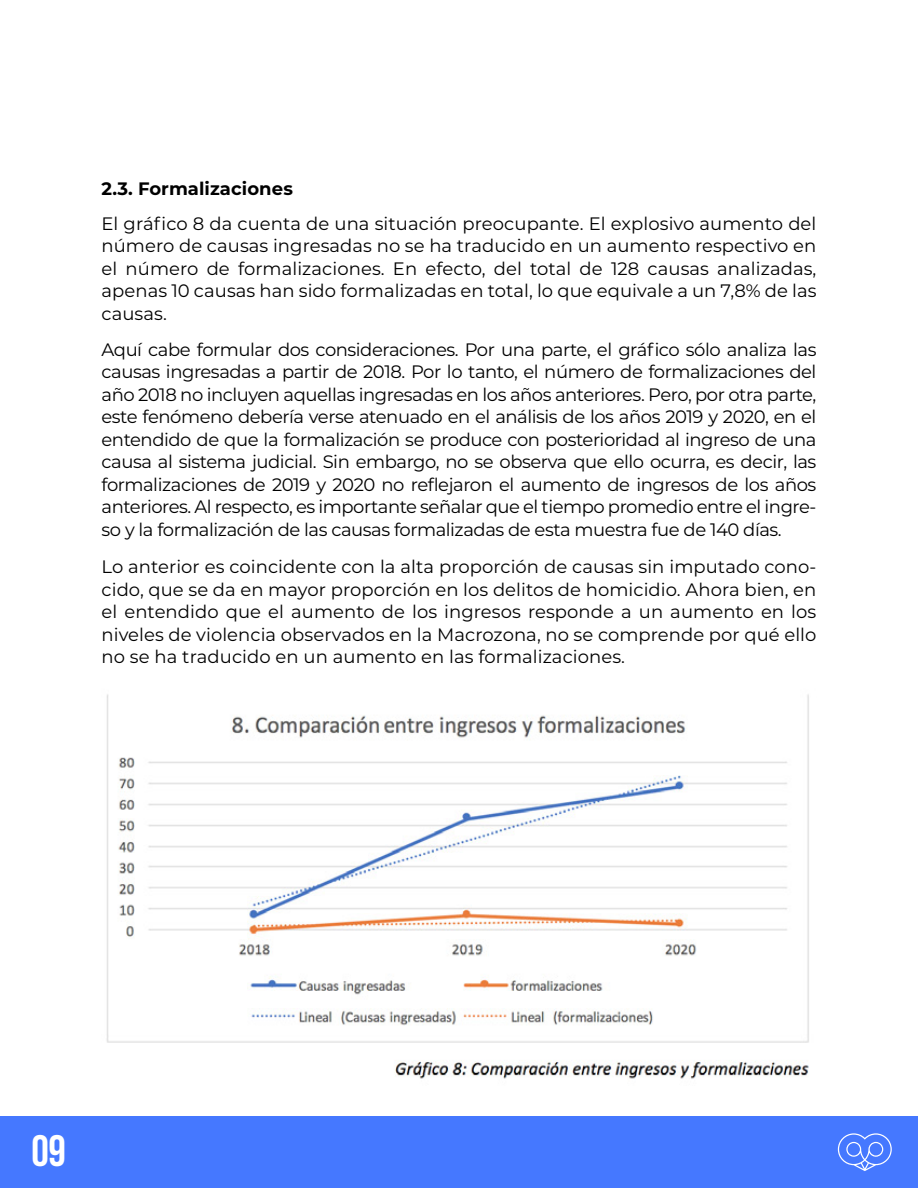
<style>
.page{position:relative;width:918px;height:1188px;background:#fff}
.page>*{position:absolute;margin:0;border:0;box-sizing:border-box;transform-origin:0 0}
.t1{font:700 43.95px "Bebas Neue";color:#fff}
.t2{font:18px/22.5px "Montserrat";letter-spacing:.005em;color:#000;text-align:justify}
.t3{font:700 18px "Montserrat";letter-spacing:.005em;color:#000}
</style>
<div class="page">
<div style="left:0;top:1117px;width:918px;height:71px;background:#4578ff"></div>
<svg style="left:838px;top:1133px;width:54px;height:38px"></svg>
<img style="left:106px;top:694px;width:703px;height:385px">
<p class="t3" style="left:102px;top:176px;width:193px">2.3. Formalizaciones</p>
<p class="t2" style="left:102px;top:211px;width:716px">El gráfico 8 da cuenta de una situación preocupante. El explosivo aumento del número de causas ingresadas no se ha traducido en un aumento respectivo en el número de formalizaciones. En efecto, del total de 128 causas analizadas, apenas 10 causas han sido formalizadas en total, lo que equivale a un 7,8% de las causas.</p>
<p class="t2" style="left:102px;top:337px;width:716px">Aquí cabe formular dos consideraciones. Por una parte, el gráfico sólo analiza las causas ingresadas a partir de 2018. Por lo tanto, el número de formalizaciones del año 2018 no incluyen aquellas ingresadas en los años anteriores. Pero, por otra parte, este fenómeno debería verse atenuado en el análisis de los años 2019 y 2020, en el entendido de que la formalización se produce con posterioridad al ingreso de una causa al sistema judicial. Sin embargo, no se observa que ello ocurra, es decir, las formalizaciones de 2019 y 2020 no reflejaron el aumento de ingresos de los años anteriores. Al respecto, es importante señalar que el tiempo promedio entre el ingre&shy;so y la formalización de las causas formalizadas de esta muestra fue de 140 días.</p>
<p class="t2" style="left:102px;top:555px;width:716px">Lo anterior es coincidente con la alta proporción de causas sin imputado cono&shy;cido, que se da en mayor proporción en los delitos de homicidio. Ahora bien, en el entendido que el aumento de los ingresos responde a un aumento en los niveles de violencia observados en la Macrozona, no se comprende por qué ello no se ha traducido en un aumento en las formalizaciones.</p>
<h1 class="t1" style="left:32px;top:1127px;width:36px">09</h1>
</div>
